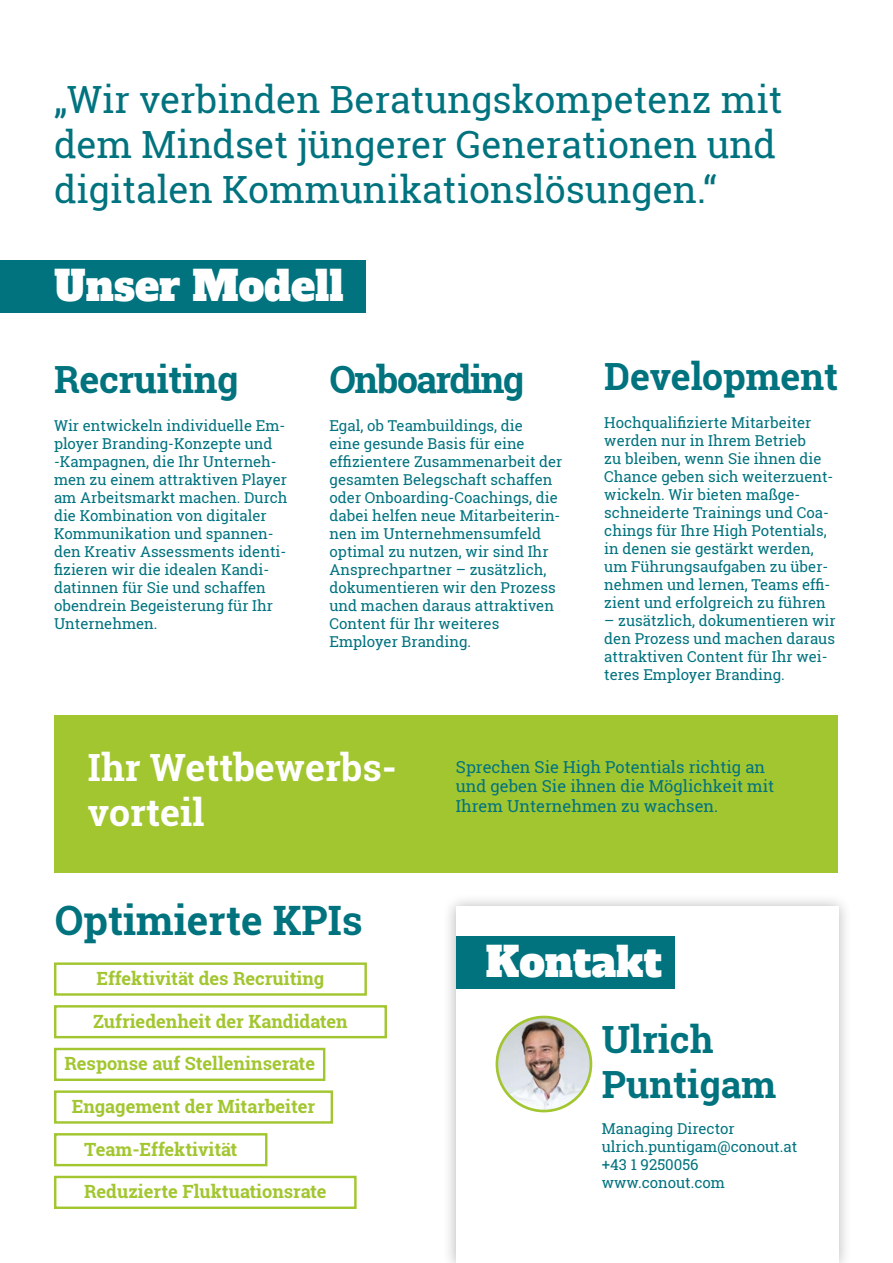
<style>
.page{position:relative;width:893px;height:1263px;background:#fff}
.page>*{position:absolute;margin:0;border:0;box-sizing:border-box;transform-origin:0 0}
.t1{font:40.5px "Alfa Slab One";color:#fff}
.t2{font:700 40.5px "Roboto Slab";color:#01737f}
.t3{font:37.5px/45px "Roboto Slab";color:#01737f}
.t4{font:700 37.5px/45px "Roboto Slab";letter-spacing:-.01em;color:#01737f}
.t5{font:700 37.5px/45px "Roboto Slab";color:#fff}
.t6{font:700 37.5px "Roboto Slab";letter-spacing:-.04em;color:#01737f}
.t7{font:700 18.15px "Roboto Slab";color:#a2c62f}
.t8{font:16.5px/19.8px "Roboto Slab";color:#01737f}
.t9{font:15px/18px "Roboto Slab";color:#01737f}
</style>
<div class="page">
<div style="left:442px;top:893px;width:410px;height:370px;background:#000;opacity:.3"></div>
<div style="left:456px;top:907px;width:382px;height:356px;background:#fff"></div>
<div style="left:55px;top:715px;width:783px;height:157px;background:#a2c62f"></div>
<div style="left:0;top:260px;width:366px;height:53px;background:#01737f"></div>
<div style="left:54px;top:1005px;width:333px;height:33px;border:2px solid #a2c62f"></div>
<div style="left:54px;top:1048px;width:271px;height:33px;border:2px solid #a2c62f"></div>
<div style="left:54px;top:1090px;width:279px;height:34px;border:2px solid #a2c62f"></div>
<div style="left:54px;top:1133px;width:213px;height:33px;border:2px solid #a2c62f"></div>
<div style="left:54px;top:1176px;width:303px;height:33px;border:2px solid #a2c62f"></div>
<div style="left:54px;top:962px;width:313px;height:34px;border:2px solid #a2c62f"></div>
<div style="left:456px;top:936px;width:218px;height:53px;background:#01737f"></div>
<img style="left:497px;top:1017px;width:94px;height:94px;border-radius:47px">
<div style="left:496px;top:1016px;width:96px;height:96px;border:3px solid #a2c62f;border-radius:50%"></div>
<h2 class="t3" style="left:54px;top:77px;width:730px">„Wir verbinden Beratungskompetenz mit dem Mindset jüngerer Generationen und digitalen Kommunikationslösungen.“</h2>
<h1 class="t1" style="left:54px;top:251px;width:291px">Unser Modell</h1>
<h2 class="t4" style="left:54px;top:356px;width:186px">Recruiting</h2>
<p class="t9" style="left:54px;top:416px;width:235px">Wir entwickeln individuelle Em&shy;ployer Branding-Konzepte und -Kampagnen, die Ihr Unterneh&shy;men zu einem attraktiven Player am Arbeitsmarkt machen. Durch die Kombination von digitaler<br>Kommunikation und spannen&shy;den Kreativ Assessments identi&shy;fizieren wir die idealen Kandi&shy;datinnen für Sie und schaffen obendrein Begeisterung für Ihr<br>Unternehmen.</p>
<h2 class="t6" style="left:330px;top:354px;width:196px">Onboarding</h2>
<p class="t9" style="left:330px;top:416px;width:234px">Egal, ob Teambuildings, die<br>eine gesunde Basis für eine effizientere Zusammenarbeit der gesamten Belegschaft schaffen oder Onboarding-Coachings, die dabei helfen neue Mitarbeiterin&shy;nen im Unternehmensumfeld optimal zu nutzen, wir sind Ihr<br>Ansprechpartner – zusätzlich, dokumentieren wir den Prozess und machen daraus attraktiven<br>Content für Ihr weiteres<br>Employer Branding.</p>
<h2 class="t4" style="left:604px;top:353px;width:235px">Development</h2>
<p class="t9" style="left:604px;top:413px;width:231px">Hochqualifizierte Mitarbeiter werden nur in Ihrem Betrieb<br>zu bleiben, wenn Sie ihnen die<br>Chance geben sich weiterzuent&shy;wickeln. Wir bieten maßge&shy;schneiderte Trainings und Coa&shy;chings für Ihre High Potentials, in denen sie gestärkt werden, um Führungsaufgaben zu über&shy;nehmen und lernen, Teams effi&shy;zient und erfolgreich zu führen</p>
<p class="t9" style="left:604px;top:611px;width:233px">– zusätzlich, dokumentieren wir den Prozess und machen daraus attraktiven Content für Ihr wei&shy;teres Employer Branding.</p>
<h2 class="t5" style="left:88px;top:744px;width:310px">Ihr Wettbewerbs&shy;vorteil</h2>
<h1 class="t2" style="left:55px;top:893px;width:309px">Optimierte KPIs</h1>
<p class="t7" style="left:97px;top:966px;width:229px">Effektivität des Recruiting</p>
<p class="t7" style="left:93px;top:1008px;width:256px">Zufriedenheit der Kandidaten</p>
<p class="t7" style="left:64px;top:1051px;width:252px">Response auf Stelleninserate</p>
<p class="t7" style="left:72px;top:1094px;width:245px">Engagement der Mitarbeiter</p>
<p class="t7" style="left:84px;top:1136px;width:155px">Team-Effektivität</p>
<p class="t7" style="left:84px;top:1179px;width:244px">Reduzierte Fluktuationsrate</p>
<p class="t8" style="left:456px;top:756px;width:320px">Sprechen Sie High Potentials richtig an und geben Sie ihnen die Möglichkeit mit<br>Ihrem Unternehmen zu wachsen.</p>
<h1 class="t1" style="left:486px;top:927px;width:178px">Kontakt</h1>
<h2 class="t4" style="left:602px;top:1016px;width:176px">Ulrich<br>Puntigam</h2>
<p class="t9" style="left:602px;top:1119px;width:197px">Managing Director ulrich.puntigam@conout.at +43 1 9250056 www.conout.com</p>
</div>
